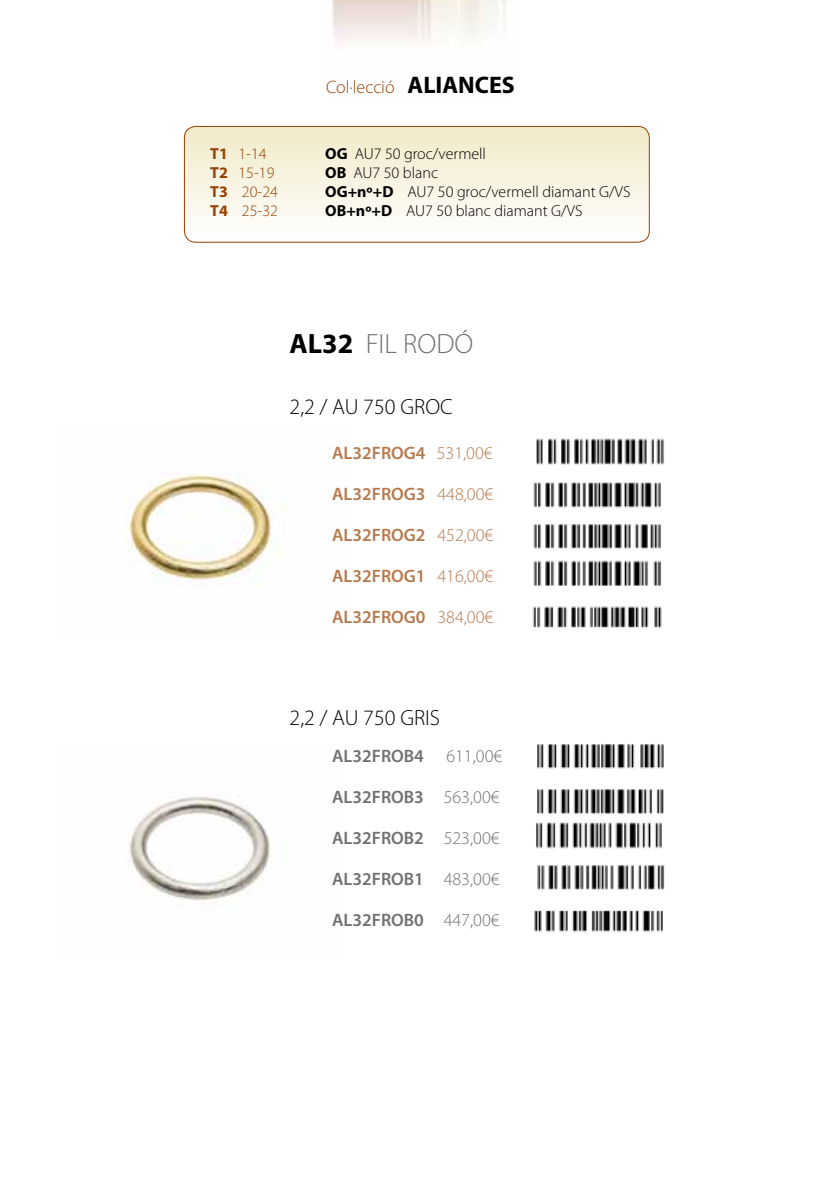
<style>
.page{position:relative;width:840px;height:1191px;background:#fff}
.page>*{position:absolute;margin:0;border:0;box-sizing:border-box;transform-origin:0 0}
.t1{font:300 28px "Myriad Pro";color:#707172}
.t2{font:300 22px "Myriad Pro";color:#000}
.t3{font:600 18px "Myriad Pro";color:#707172}
.t4{font:600 18px "Myriad Pro";color:#b67a4e}
.t5{font:300 18px "Myriad Pro";color:#974102}
.t6{font:300 16px/19.2px "Myriad Pro";color:#000}
.t7{font:300 16px/19.2px "Myriad Pro";color:#974102}
.s1{font-weight:700;font-size:24px;color:#000}
.s2{font-weight:700}
.s3{font-weight:700;color:#000}
.s4{font-weight:300}
</style>
<div class="page">
<img style="left:332px;top:0;width:174px;height:43px">
<div style="left:184px;top:126px;width:465px;height:116px;background:linear-gradient(to bottom,#f1e9c8,#fffffe);border-radius:11px"></div>
<div style="left:184px;top:126px;width:465px;height:116px;border:1px solid #974102;border-radius:11px"></div>
<img style="left:129px;top:796px;width:142px;height:111px">
<img style="left:126px;top:471px;width:159px;height:116px">
<img style="left:536px;top:438px;width:129px;height:27px">
<img style="left:533px;top:482px;width:128px;height:26px">
<img style="left:533px;top:524px;width:128px;height:26px">
<img style="left:533px;top:560px;width:129px;height:26px">
<img style="left:537px;top:744px;width:127px;height:25px">
<img style="left:537px;top:789px;width:127px;height:26px">
<img style="left:536px;top:822px;width:126px;height:27px">
<img style="left:537px;top:865px;width:128px;height:25px">
<img style="left:532px;top:606px;width:130px;height:22px">
<img style="left:534px;top:910px;width:129px;height:23px">
<p class="t5" style="left:326px;top:77px;width:190px">Col·lecció <span class="s1">ALIANCES</span></p>
<p class="t7" style="left:210px;top:144px;width:69px"><span class="s2">T1</span> 1-14<br><span class="s2">T2</span> 15-19<br><span class="s2">T3</span> 20-24<br><span class="s2">T4</span> 25-32</p>
<p class="t6" style="left:325px;top:144px;width:306px"><span class="s2">OG</span> AU7 50 groc/vermell<br><span class="s2">OB</span> AU7 50 blanc<br><span class="s2">OG+nº+D</span> AU7 50 groc/vermell diamant G/VS<br><span class="s2">OB+nº+D</span> AU7 50 blanc diamant G/VS</p>
<h1 class="t1" style="left:289px;top:328px;width:185px"><span class="s3">AL32</span> FIL RODÓ</h1>
<h2 class="t2" style="left:289px;top:394px;width:164px">2,2 / AU 750 GROC</h2>
<p class="t4" style="left:332px;top:443px;width:162px">AL32FROG4 <span class="s4">531,00€</span></p>
<p class="t4" style="left:332px;top:484px;width:162px">AL32FROG3 <span class="s4">448,00€</span></p>
<p class="t4" style="left:332px;top:525px;width:162px">AL32FROG2 <span class="s4">452,00€</span></p>
<p class="t4" style="left:332px;top:566px;width:162px">AL32FROG1 <span class="s4">416,00€</span></p>
<p class="t4" style="left:332px;top:607px;width:162px">AL32FROG0 <span class="s4">384,00€</span></p>
<h2 class="t2" style="left:289px;top:706px;width:152px">2,2 / AU 750 GRIS</h2>
<p class="t3" style="left:332px;top:746px;width:171px">AL32FROB4 <span class="s4">611,00€</span></p>
<p class="t3" style="left:332px;top:787px;width:169px">AL32FROB3 <span class="s4">563,00€</span></p>
<p class="t3" style="left:332px;top:828px;width:169px">AL32FROB2 <span class="s4">523,00€</span></p>
<p class="t3" style="left:332px;top:869px;width:169px">AL32FROB1 <span class="s4">483,00€</span></p>
<p class="t3" style="left:332px;top:910px;width:169px">AL32FROB0 <span class="s4">447,00€</span></p>
</div>
